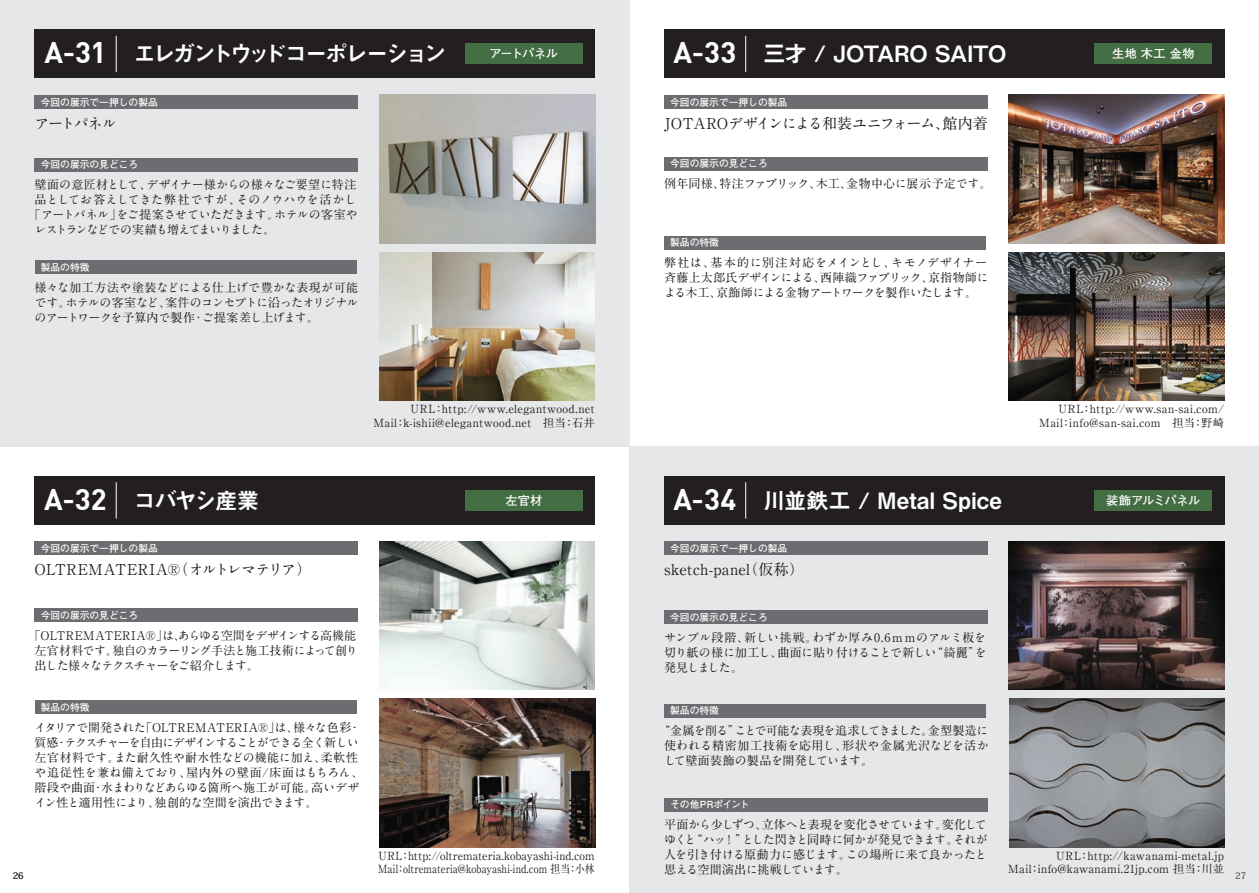
<style>
.page{position:relative;width:1259px;height:893px;background:#fff}
.page>*{position:absolute;margin:0;border:0;box-sizing:border-box;transform-origin:0 0}
.t1{font:700 29.25px "DIN";letter-spacing:.005em;color:#fff}
.t2{font:22.5px "Midashi Go Pro MB31";letter-spacing:-.12em;color:#fff}
.t3{font:22.5px "Midashi Go Pro MB31";letter-spacing:.005em;color:#fff}
.t4{font:22.5px "Midashi Go Pro MB31";letter-spacing:-.01em;color:#fff}
.t5{font:22.5px "Midashi Go Pro MB31";letter-spacing:-.045em;color:#fff}
.t6{font:700 15px "A1 Mincho Std";letter-spacing:-.015em;color:#231f20}
.t7{font:700 15px "A1 Mincho Std";letter-spacing:.015em;color:#231f20}
.t8{font:700 12.15px "Futo Go B101 Pro";letter-spacing:-.02em;color:#fff}
.t9{font:700 12px/15px "A1 Mincho Std";letter-spacing:-.03em;color:#231f20;text-align:justify}
.t10{font:700 12px/15px "A1 Mincho Std";letter-spacing:-.06em;color:#231f20}
.t11{font:700 12px "A1 Mincho Std";letter-spacing:-.005em;color:#231f20}
.t12{font:700 12px "A1 Mincho Std";letter-spacing:-.01em;color:#231f20}
.t13{font:700 12px "A1 Mincho Std";letter-spacing:-.105em;color:#231f20}
.t14{font:700 11.25px/13.5px "A1 Mincho Std";letter-spacing:.025em;color:#231f20;text-align:right}
.t15{font:700 11.25px/13.5px "A1 Mincho Std";letter-spacing:.005em;color:#231f20}
.t16{font:700 11.25px/13.5px "A1 Mincho Std";letter-spacing:.045em;color:#231f20;text-align:right}
.t17{font:700 9.75px "Futo Go B101 Pro";color:#fff}
.t18{font:9px "Koz Min Pr 6 N";color:#231f20}
</style>
<div class="page">
<div style="left:629px;top:446px;width:630px;height:447px;background:#e6e7e9"></div>
<div style="left:0;top:0;width:629px;height:446px;background:#e6e7e9"></div>
<img style="left:379px;top:95px;width:216px;height:148px">
<img style="left:379px;top:252px;width:216px;height:148px">
<div style="left:35px;top:260px;width:321px;height:14px;background:#6c6d70"></div>
<div style="left:35px;top:29px;width:560px;height:49px;background:#231f20"></div>
<div style="left:35px;top:158px;width:323px;height:14px;background:#6c6d70"></div>
<div style="left:35px;top:95px;width:323px;height:14px;background:#6c6d70"></div>
<hr style="left:116px;top:36px;width:1px;height:36px;background:#fff">
<div style="left:465px;top:43px;width:117px;height:21px;background:#436d42"></div>
<img style="left:379px;top:698px;width:216px;height:149px">
<img style="left:379px;top:541px;width:216px;height:149px">
<div style="left:35px;top:700px;width:321px;height:14px;background:#6c6d70"></div>
<div style="left:35px;top:476px;width:560px;height:48px;background:#231f20"></div>
<div style="left:35px;top:608px;width:323px;height:14px;background:#6c6d70"></div>
<div style="left:35px;top:541px;width:323px;height:14px;background:#6c6d70"></div>
<hr style="left:116px;top:482px;width:1px;height:37px;background:#fff">
<div style="left:465px;top:490px;width:117px;height:20px;background:#436d42"></div>
<img style="left:1008px;top:95px;width:216px;height:148px">
<img style="left:1008px;top:252px;width:216px;height:148px">
<div style="left:664px;top:236px;width:322px;height:14px;background:#6c6d70"></div>
<div style="left:664px;top:29px;width:560px;height:49px;background:#231f20"></div>
<div style="left:664px;top:157px;width:323px;height:14px;background:#6c6d70"></div>
<div style="left:664px;top:95px;width:323px;height:14px;background:#6c6d70"></div>
<hr style="left:745px;top:36px;width:1px;height:36px;background:#fff">
<div style="left:1094px;top:43px;width:118px;height:21px;background:#436d42"></div>
<img style="left:1008px;top:541px;width:216px;height:149px">
<img style="left:1009px;top:699px;width:215px;height:148px">
<div style="left:664px;top:704px;width:322px;height:14px;background:#6c6d70"></div>
<div style="left:664px;top:476px;width:560px;height:48px;background:#231f20"></div>
<div style="left:664px;top:610px;width:323px;height:14px;background:#6c6d70"></div>
<div style="left:664px;top:798px;width:323px;height:13px;background:#6c6d70"></div>
<div style="left:664px;top:541px;width:323px;height:14px;background:#6c6d70"></div>
<hr style="left:745px;top:482px;width:1px;height:37px;background:#fff">
<div style="left:1094px;top:490px;width:118px;height:20px;background:#436d42"></div>
<h1 class="t1" style="left:44px;top:34px;width:63px">A-31</h1>
<h2 class="t2" style="left:133px;top:36px;width:314px">エレガントウッドコーポレーション</h2>
<p class="t8" style="left:489px;top:44px;width:70px">アートパネル</p>
<h1 class="t1" style="left:673px;top:34px;width:64px">A-33</h1>
<h2 class="t4" style="left:763px;top:36px;width:245px">三才 / JOTARO SAITO</h2>
<p class="t8" style="left:1112px;top:44px;width:84px">生地 木工 金物</p>
<p class="t17" style="left:41px;top:94px;width:119px">今回の展示で一押しの製品</p>
<p class="t17" style="left:670px;top:94px;width:119px">今回の展示で一押しの製品</p>
<p class="t6" style="left:35px;top:111px;width:84px">アートパネル</p>
<p class="t6" style="left:664px;top:111px;width:325px">JOTAROデザインによる和装ユニフォーム、館内着</p>
<p class="t17" style="left:41px;top:157px;width:99px">今回の展示の見どころ</p>
<p class="t17" style="left:670px;top:156px;width:99px">今回の展示の見どころ</p>
<p class="t11" style="left:35px;top:175px;width:323px">壁面の意匠材として、デザイナー様からの様々なご要望に特注</p>
<p class="t12" style="left:35px;top:190px;width:323px">品としてお答えしてきた弊社ですが、そのノウハウを活かし</p>
<p class="t9" style="left:29px;top:205px;width:331px">「アートパネル」をご提案させていただきます。ホテルの客室や</p>
<p class="t13" style="left:35px;top:220px;width:242px">レストランなどでの実績も増えてまいりました。</p>
<p class="t11" style="left:664px;top:174px;width:329px">例年同様、特注ファブリック、木工、金物中心に展示予定です。</p>
<p class="t17" style="left:41px;top:259px;width:50px">製品の特徴</p>
<p class="t9" style="left:35px;top:278px;width:325px">様々な加工方法や塗装などによる仕上げで豊かな表現が可能です。ホテルの客室など、案件のコンセプトに沿ったオリジナルのアートワークを予算内で製作・ご提案差し上げます。</p>
<p class="t17" style="left:670px;top:235px;width:50px">製品の特徴</p>
<p class="t9" style="left:664px;top:254px;width:326px">弊社は、基本的に別注対応をメインとし、キモノデザイナー斉藤上太郎氏デザインによる、西陣織ファブリック、京指物師による木工、京飾師による金物アートワークを製作いたします。</p>
<p class="t14" style="left:373px;top:401px;width:223px">URL：http://www.elegantwood.net<br>Mail：k-ishii@elegantwood.net　担当：石井</p>
<p class="t16" style="left:1039px;top:401px;width:186px">URL：http://www.san-sai.com/<br>Mail：info@san-sai.com　担当：野崎</p>
<h1 class="t1" style="left:44px;top:480px;width:64px">A-32</h1>
<h2 class="t5" style="left:133px;top:482px;width:127px">コバヤシ産業</h2>
<p class="t8" style="left:505px;top:490px;width:38px">左官材</p>
<h1 class="t1" style="left:673px;top:480px;width:65px">A-34</h1>
<h2 class="t3" style="left:763px;top:482px;width:241px">川並鉄工 / Metal Spice</h2>
<p class="t8" style="left:1106px;top:490px;width:96px">装飾アルミパネル</p>
<p class="t17" style="left:41px;top:540px;width:119px">今回の展示で一押しの製品</p>
<p class="t17" style="left:670px;top:540px;width:119px">今回の展示で一押しの製品</p>
<p class="t6" style="left:35px;top:557px;width:278px">OLTREMATERIA®（オルトレマテリア）</p>
<p class="t7" style="left:664px;top:557px;width:142px">sketch-panel（仮称）</p>
<p class="t17" style="left:41px;top:608px;width:99px">今回の展示の見どころ</p>
<p class="t17" style="left:670px;top:610px;width:99px">今回の展示の見どころ</p>
<p class="t10" style="left:35px;top:626px;width:325px;text-indent:-6px">「OLTREMATERIA®」は、あらゆる空間をデザインする高機能左官材料です。独自のカラーリング手法と施工技術によって創り出した様々なテクスチャーをご紹介します。</p>
<p class="t9" style="left:664px;top:628px;width:324px">サンプル段階、新しい挑戦。わずか厚み0.6ｍｍのアルミ板を切り紙の様に加工し、曲面に貼り付けることで新しい“綺麗”を発見しました。</p>
<p class="t17" style="left:41px;top:699px;width:50px">製品の特徴</p>
<p class="t9" style="left:35px;top:718px;width:331px;text-align:left">イタリアで開発された「OLTREMATERIA®」は、様々な色彩・質感・テクスチャーを自由にデザインすることができる全く新しい左官材料です。また耐久性や耐水性などの機能に加え、柔軟性や追従性を兼ね備えており、屋内外の壁面/床面はもちろん、階段や曲面・水まわりなどあらゆる箇所へ施工が可能。高いデザイン性と適用性により、独創的な空間を演出できます。</p>
<p class="t17" style="left:670px;top:703px;width:50px">製品の特徴</p>
<p class="t9" style="left:664px;top:722px;width:326px;text-indent:-6px">“金属を削る”ことで可能な表現を追求してきました。金型製造に使われる精密加工技術を応用し、形状や金属光沢などを活かして壁面装飾の製品を開発しています。</p>
<p class="t17" style="left:670px;top:797px;width:81px">その他PRポイント</p>
<p class="t9" style="left:664px;top:815px;width:325px">平面から少しずつ、立体へと表現を変化させています。変化してゆくと“ハッ！”とした閃きと同時に何かが発見できます。それが人を引き付ける原動力に感じます。この場所に来て良かったと思える空間演出に挑戦しています。</p>
<p class="t15" style="left:378px;top:847px;width:218px">URL：http://oltremateria.kobayashi-ind.com<br>Mail：oltremateria@kobayashi-ind.com 担当：小林</p>
<p class="t14" style="left:1008px;top:847px;width:217px">URL：http://kawanami-metal.jp<br>Mail：info@kawanami.21jp.com 担当：川並</p>
<p class="t18" style="left:13px;top:870px;width:13px">26</p>
<p class="t18" style="left:1235px;top:870px;width:13px">27</p>
</div>
